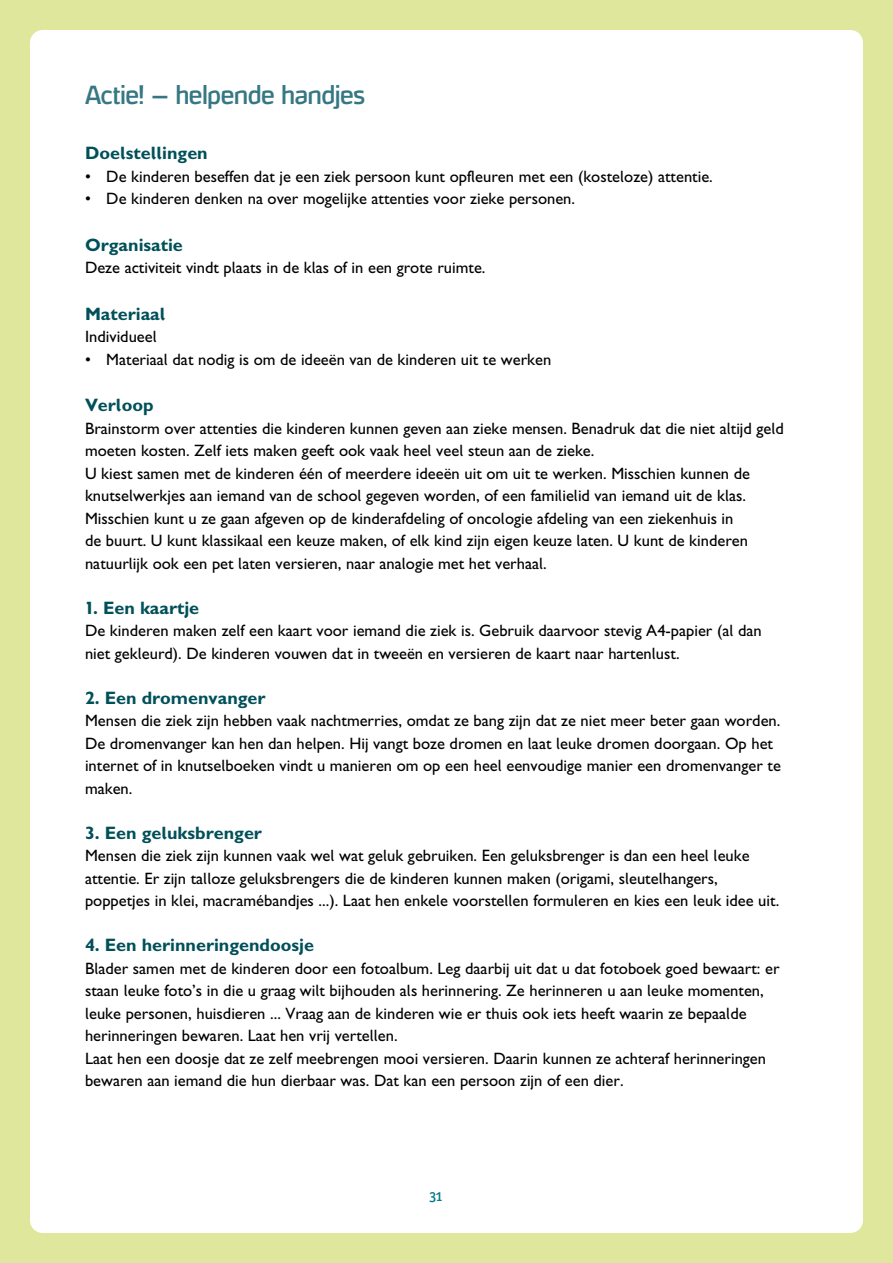
<style>
.page{position:relative;width:893px;height:1263px;background:#fff}
.page>*{position:absolute;margin:0;border:0;box-sizing:border-box;transform-origin:0 0}
.t1{font:24px "Hybrea Rg";color:#357883}
.t2{font:700 18px "Averbode Gill";color:#005059}
.t3{font:500 16.5px/22.5px "Averbode Gill";color:#000}
.t4{font:15px "Officina San ITC Medium OSF";color:#007c8c}
</style>
<div class="page">
<div style="left:0;top:0;width:893px;height:1263px;border:30px solid #dfe79d;border-radius:28px"></div>
<h1 class="t1" style="left:85px;top:81px;width:281px">Actie! – helpende handjes</h1>
<p class="t2" style="left:85px;top:143px;width:124px">Doelstellingen</p>
<p class="t3" style="left:85px;top:165px;width:629px">• De kinderen beseffen dat je een ziek persoon kunt opfleuren met een (kosteloze) attentie.</p>
<p class="t3" style="left:85px;top:187px;width:492px">• De kinderen denken na over mogelijke attenties voor zieke personen.</p>
<p class="t2" style="left:85px;top:234px;width:99px">Organisatie</p>
<p class="t3" style="left:85px;top:256px;width:402px">Deze activiteit vindt plaats in de klas of in een grote ruimte.</p>
<p class="t2" style="left:85px;top:303px;width:82px">Materiaal</p>
<p class="t3" style="left:85px;top:325px;width:73px">Individueel</p>
<p class="t3" style="left:85px;top:348px;width:468px">• Materiaal dat nodig is om de ideeën van de kinderen uit te werken</p>
<p class="t2" style="left:85px;top:395px;width:70px">Verloop</p>
<p class="t3" style="left:85px;top:417px;width:700px">Brainstorm over attenties die kinderen kunnen geven aan zieke mensen. Benadruk dat die niet altijd geld moeten kosten. Zelf iets maken geeft ook vaak heel veel steun aan de zieke.<br>U kiest samen met de kinderen één of meerdere ideeën uit om uit te werken. Misschien kunnen de knutselwerkjes aan iemand van de school gegeven worden, of een familielid van iemand uit de klas.<br>Misschien kunt u ze gaan afgeven op de kinderafdeling of oncologie afdeling van een ziekenhuis in<br>de buurt. U kunt klassikaal een keuze maken, of elk kind zijn eigen keuze laten. U kunt de kinderen natuurlijk ook een pet laten versieren, naar analogie met het verhaal.</p>
<p class="t2" style="left:85px;top:597px;width:116px">1. Een kaartje</p>
<p class="t3" style="left:85px;top:619px;width:678px">De kinderen maken zelf een kaart voor iemand die ziek is. Gebruik daarvoor stevig A4-papier (al dan niet gekleurd). De kinderen vouwen dat in tweeën en versieren de kaart naar hartenlust.</p>
<p class="t2" style="left:85px;top:687px;width:182px">2. Een dromenvanger</p>
<p class="t3" style="left:85px;top:709px;width:697px">Mensen die ziek zijn hebben vaak nachtmerries, omdat ze bang zijn dat ze niet meer beter gaan worden.<br>De dromenvanger kan hen dan helpen. Hij vangt boze dromen en laat leuke dromen doorgaan. Op het internet of in knutselboeken vindt u manieren om op een heel eenvoudige manier een dromenvanger te maken.</p>
<p class="t2" style="left:85px;top:822px;width:178px">3. Een geluksbrenger</p>
<p class="t3" style="left:85px;top:844px;width:696px">Mensen die ziek zijn kunnen vaak wel wat geluk gebruiken. Een geluksbrenger is dan een heel leuke attentie. Er zijn talloze geluksbrengers die de kinderen kunnen maken (origami, sleutelhangers, poppetjes in klei, macramébandjes ...). Laat hen enkele voorstellen formuleren en kies een leuk idee uit.</p>
<p class="t2" style="left:85px;top:935px;width:230px">4. Een herinneringendoosje</p>
<p class="t3" style="left:85px;top:957px;width:696px">Blader samen met de kinderen door een fotoalbum. Leg daarbij uit dat u dat fotoboek goed bewaart: er staan leuke foto’s in die u graag wilt bijhouden als herinnering. Ze herinneren u aan leuke momenten, leuke personen, huisdieren ... Vraag aan de kinderen wie er thuis ook iets heeft waarin ze bepaalde herinneringen bewaren. Laat hen vrij vertellen.<br>Laat hen een doosje dat ze zelf meebrengen mooi versieren. Daarin kunnen ze achteraf herinneringen bewaren aan iemand die hun dierbaar was. Dat kan een persoon zijn of een dier.</p>
<p class="t4" style="left:429px;top:1187px;width:15px">31</p>
</div>
